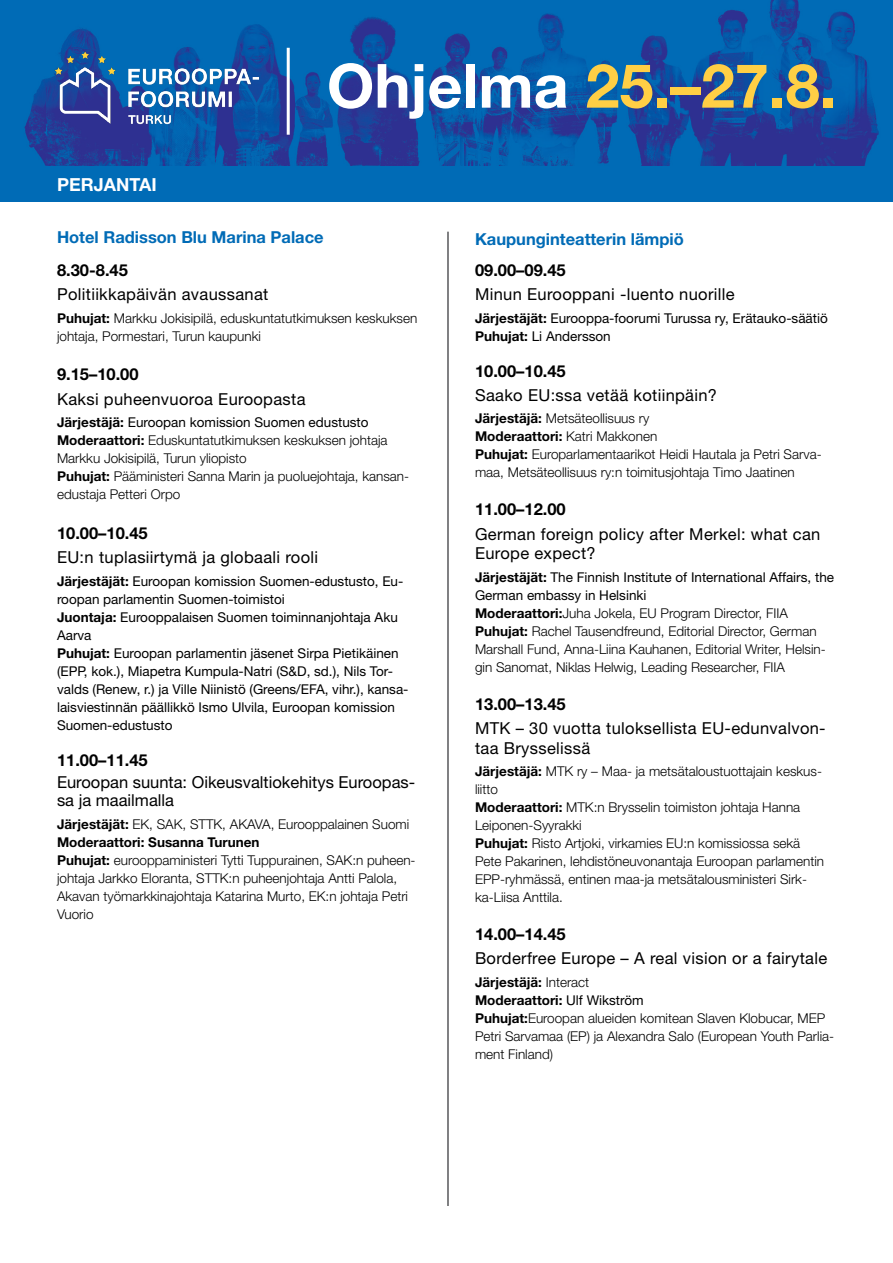
<style>
.page{position:relative;width:893px;height:1263px;background:#fff}
.page>*{position:absolute;margin:0;border:0;box-sizing:border-box;transform-origin:0 0}
.t1{font:700 61.05px "Helvetica Neue LT Std";color:#ffcf45}
.t2{font:700 18px "Helvetica Neue LT Std";color:#fff}
.leipis{font:16.5px/19.8px "Helvetica Neue LT Std";letter-spacing:.02em;color:#000}
.Puhujat{font:700 16.5px "Helvetica Neue LT Std";color:#000}
.leipis-2{font:16.5px/18px "Helvetica Neue LT Std";color:#000}
.t3{font:700 16.5px "Helvetica Neue LT Std";color:#006bb6}
.Kellonajat{font:700 16.5px "Helvetica Neue LT Std";color:#000}
.Puhujat-2{font:300 13.5px/18px "Helvetica Neue LT Std";color:#000}
.Puhujat-3{font:13.5px/18px "Helvetica Neue LT Std";color:#000}
.Puhujat-4{font:700 13.5px "Helvetica Neue LT Std";color:#000}
.s1{color:#fff}
.s2{font-weight:700}
.s3{font-weight:300}
.s4{font-weight:400}
</style>
<div class="page">
<img style="left:0;top:0;width:893px;height:166px">
<div style="left:0;top:166px;width:893px;height:36px;background:#006bb6"></div>
<hr style="left:287px;top:48px;width:3px;height:87px;background:#fff">
<hr style="left:447px;top:232px;width:2px;height:974px;background:#57585a">
<img style="left:38px;top:38px;width:237px;height:100px">
<h2 class="t2" style="left:57px;top:173px;width:101px">PERJANTAI</h2>
<h1 class="t1" style="left:327px;top:48px;width:511px"><span class="s1">Ohjelma</span> 25.–27.8.</h1>
<h3 class="t3" style="left:57px;top:227px;width:268px">Hotel Radisson Blu Marina Palace</h3>
<h4 class="Kellonajat" style="left:57px;top:260px;width:72px">8.30-8.45</h4>
<p class="leipis" style="left:57px;top:284px;width:213px">Politiikkapäivän avaussanat</p>
<p class="Puhujat-2" style="left:57px;top:309px;width:362px"><span class="s2">Puhujat:</span> Markku Jokisipilä, eduskuntatutkimuksen keskuksen johtaja, Pormestari, Turun kaupunki</p>
<p class="Puhujat" style="left:57px;top:364px;width:83px">9.15–10.00</p>
<p class="leipis" style="left:57px;top:389px;width:250px">Kaksi puheenvuoroa Euroopasta</p>
<p class="Puhujat-3" style="left:57px;top:413px;width:313px"><span class="s2">Järjestäjä:</span> Euroopan komission Suomen edustusto</p>
<p class="Puhujat-2" style="left:57px;top:431px;width:332px"><span class="s2">Moderaattori:</span> Eduskuntatutkimuksen keskuksen johtaja<br>Markku Jokisipilä, Turun yliopisto</p>
<p class="Puhujat-2" style="left:57px;top:467px;width:354px"><span class="s2">Puhujat:</span> Pääministeri Sanna Marin ja puoluejohtaja, kansan&shy;edustaja Petteri Orpo</p>
<p class="Puhujat" style="left:57px;top:523px;width:92px">10.00–10.45</p>
<p class="leipis" style="left:57px;top:547px;width:263px">EU:n tuplasiirtymä ja globaali rooli</p>
<p class="Puhujat-3" style="left:57px;top:571px;width:348px"><span class="s2">Järjestäjät:</span> Euroopan komission Suomen-edustusto, Eu&shy;roopan parlamentin Suomen-toimistoi</p>
<p class="Puhujat-3" style="left:57px;top:607px;width:342px"><span class="s2">Juontaja:</span> Eurooppalaisen Suomen toiminnanjohtaja Aku<br>Aarva</p>
<p class="Puhujat-3" style="left:57px;top:643px;width:353px"><span class="s2">Puhujat:</span> Euroopan parlamentin jäsenet Sirpa Pietikäinen (EPP, kok.), Miapetra Kumpula-Natri (S&amp;D, sd.), Nils Tor&shy;valds (Renew, r.) ja Ville Niinistö (Greens/EFA, vihr.), kansa&shy;laisviestinnän päällikkö Ismo Ulvila, Euroopan komission Suomen-edustusto</p>
<p class="Puhujat" style="left:57px;top:749px;width:92px">11.00–11.45</p>
<p class="leipis-2" style="left:57px;top:773px;width:360px">Euroopan suunta: Oikeusvaltiokehitys Euroopas&shy;sa ja maailmalla</p>
<p class="Puhujat-2" style="left:57px;top:814px;width:354px"><span class="s2">Järjestäjät:</span> EK, SAK, STTK, AKAVA, Eurooppalainen Suomi</p>
<p class="Puhujat-4" style="left:57px;top:833px;width:204px">Moderaattori: Susanna Turunen</p>
<p class="Puhujat-2" style="left:57px;top:850px;width:360px"><span class="s2">Puhujat:</span> eurooppaministeri Tytti Tuppurainen, SAK:n puheen&shy;johtaja Jarkko Eloranta, STTK:n puheenjohtaja Antti Palola, Akavan työmarkkinajohtaja Katarina Murto, EK:n johtaja Petri Vuorio</p>
<h3 class="t3" style="left:475px;top:228px;width:210px">Kaupunginteatterin lämpiö</h3>
<h4 class="Kellonajat" style="left:475px;top:260px;width:92px">09.00–09.45</h4>
<p class="leipis" style="left:475px;top:284px;width:261px">Minun Eurooppani -luento nuorille</p>
<p class="Puhujat-3" style="left:475px;top:309px;width:354px"><span class="s2">Järjestäjät:</span> Eurooppa-foorumi Turussa ry, Erätauko-säätiö</p>
<p class="Puhujat-3" style="left:475px;top:327px;width:137px"><span class="s2">Puhujat:</span> Li Andersson</p>
<p class="Puhujat" style="left:475px;top:361px;width:92px">10.00–10.45</p>
<p class="leipis" style="left:475px;top:385px;width:244px">Saako EU:ssa vetää kotiinpäin?</p>
<p class="Puhujat-2" style="left:475px;top:409px;width:176px"><span class="s2">Järjestäjä:</span> Metsäteollisuus ry</p>
<p class="Puhujat-4" style="left:475px;top:428px;width:184px">Moderaattori: <span class="s3">Katri Makkonen</span></p>
<p class="Puhujat-2" style="left:475px;top:445px;width:348px"><span class="s2">Puhujat:</span> Europarlamentaarikot Heidi Hautala ja Petri Sarva&shy;maa, Metsäteollisuus ry:n toimitusjohtaja Timo Jaatinen</p>
<p class="Puhujat" style="left:475px;top:499px;width:92px">11.00–12.00</p>
<p class="leipis" style="left:475px;top:524px;width:347px">German foreign policy after Merkel: what can<br>Europe expect?</p>
<p class="Puhujat-3" style="left:475px;top:568px;width:361px"><span class="s2">Järjestäjät:</span> The Finnish Institute of International Affairs, the<br>German embassy in Helsinki</p>
<p class="Puhujat-2" style="left:475px;top:604px;width:314px"><span class="s2">Moderaattori:</span>Juha Jokela, EU Program Director, FIIA</p>
<p class="Puhujat-2" style="left:475px;top:622px;width:352px"><span class="s2">Puhujat:</span> Rachel Tausendfreund, Editorial Director, German<br>Marshall Fund, Anna-Liina Kauhanen, Editorial Writer, Helsin&shy;gin Sanomat, Niklas Helwig, Leading Researcher, FIIA</p>
<p class="Puhujat" style="left:475px;top:694px;width:92px">13.00–13.45</p>
<p class="leipis" style="left:475px;top:718px;width:352px">MTK – 30 vuotta tuloksellista EU-edunvalvon&shy;taa Brysselissä</p>
<p class="Puhujat-2" style="left:475px;top:762px;width:349px"><span class="s2">Järjestäjä:</span> MTK ry – Maa- ja metsätaloustuottajain keskus&shy;liitto</p>
<p class="Puhujat-2" style="left:475px;top:798px;width:327px"><span class="s2">Moderaattori:</span> MTK:n Brysselin toimiston johtaja Hanna<br>Leiponen-Syyrakki</p>
<p class="Puhujat-2" style="left:475px;top:834px;width:351px"><span class="s2">Puhujat:</span> Risto Artjoki, virkamies EU:n komissiossa sekä Pete Pakarinen, lehdistöneuvonantaja Euroopan parlamentin EPP-ryhmässä, entinen maa-ja metsätalousministeri Sirk&shy;ka-Liisa Anttila.</p>
<p class="Puhujat" style="left:475px;top:924px;width:92px">14.00–14.45</p>
<p class="leipis" style="left:475px;top:948px;width:354px">Borderfree Europe – A real vision or a fairytale</p>
<p class="Puhujat-4" style="left:475px;top:974px;width:116px">Järjestäjä: <span class="s3">Interact</span></p>
<p class="Puhujat-4" style="left:475px;top:992px;width:170px">Moderaattori: <span class="s4">Ulf Wikström</span></p>
<p class="Puhujat-2" style="left:475px;top:1009px;width:361px"><span class="s2">Puhujat:</span>Euroopan alueiden komitean Slaven Klobucar, MEP<br>Petri Sarvamaa (EP) ja Alexandra Salo (European Youth Parlia&shy;ment Finland)</p>
</div>
